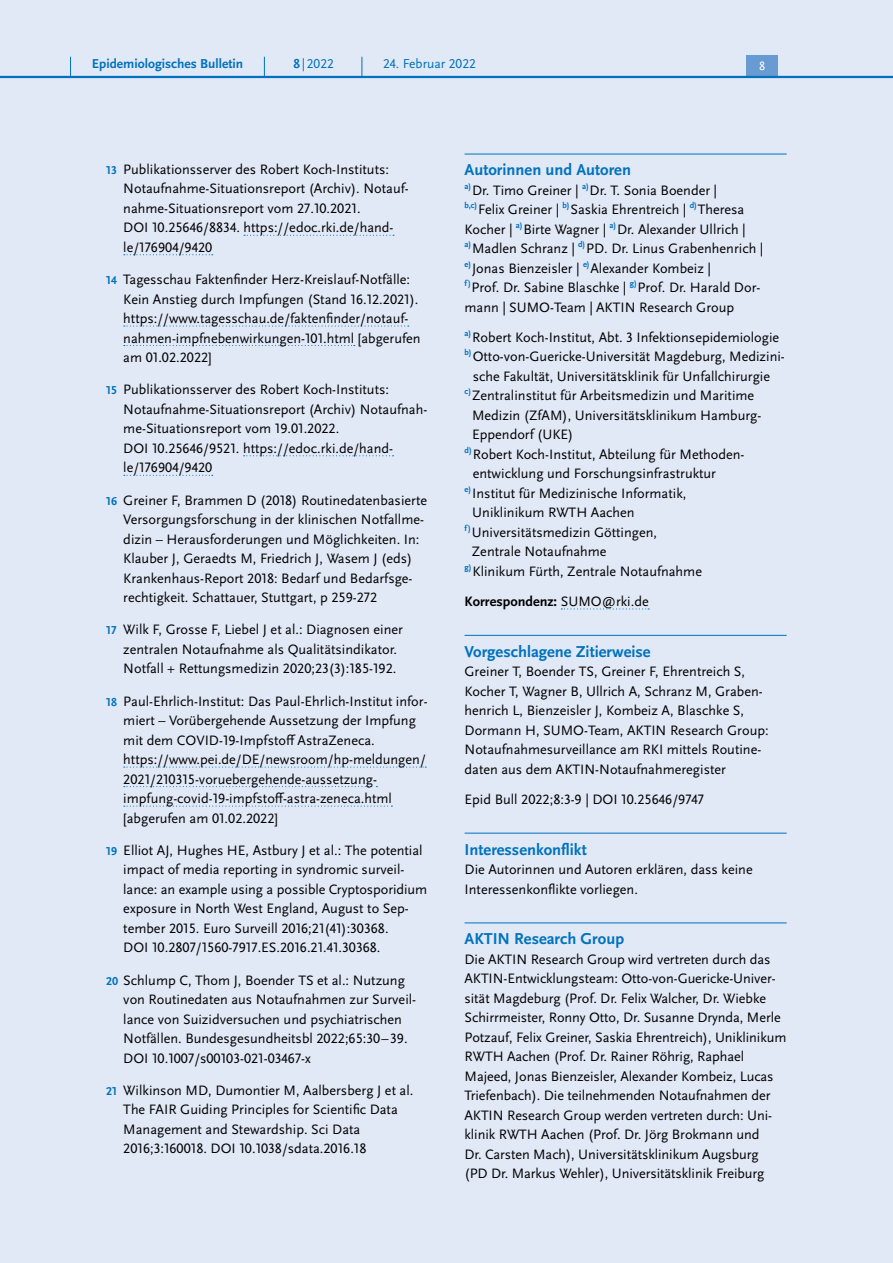
<style>
.page{position:relative;width:893px;height:1263px;background:#fff}
.page>*{position:absolute;margin:0;border:0;box-sizing:border-box;transform-origin:0 0}
.H4_-_Anhang_allerers{font:700 16.5px "Scala Sans Pro";color:#0072bc}
.P_-_Anhang{font:14.25px/19.5px "Scala Sans Pro";color:#000}
.P_-_Anhang-2{font:700 14.25px "Scala Sans Pro";color:#000}
.t1{font:700 13.5px "Scala Sans Pro";color:#0072bc}
.t2{font:13.5px "Scala Sans Pro";color:#0072bc}
.t3{font:12.45px "Scala Sans Pro";color:#fff}
.s1{font-weight:700}
.s2{font-weight:700;font-size:12px;color:#0072bc}
.s3{font-weight:400}
</style>
<div class="page">
<div style="left:0;top:77px;width:893px;height:1186px;background:#e1e8f6"></div>
<svg style="left:244px;top:235px;width:150px;height:1px"></svg>
<svg style="left:124px;top:254px;width:89px;height:1px"></svg>
<svg style="left:124px;top:325px;width:285px;height:2px"></svg>
<svg style="left:124px;top:345px;width:231px;height:1px"></svg>
<svg style="left:244px;top:455px;width:150px;height:1px"></svg>
<svg style="left:124px;top:475px;width:89px;height:1px"></svg>
<svg style="left:124px;top:766px;width:302px;height:2px"></svg>
<svg style="left:124px;top:786px;width:253px;height:1px"></svg>
<svg style="left:124px;top:805px;width:268px;height:2px"></svg>
<hr style="left:465px;top:154px;width:322px;height:1px;background:#0072bc">
<svg style="left:561px;top:608px;width:88px;height:1px"></svg>
<hr style="left:465px;top:635px;width:322px;height:1px;background:#0072bc">
<hr style="left:465px;top:833px;width:322px;height:1px;background:#0072bc">
<hr style="left:465px;top:922px;width:322px;height:1px;background:#0072bc">
<div style="left:0;top:0;width:893px;height:77px;background:#e1e8f6"></div>
<div style="left:746px;top:55px;width:32px;height:21px;background:#679bd2"></div>
<hr style="left:0;top:76px;width:893px;height:2px;background:#0072bc">
<svg style="left:70px;top:57px;width:1px;height:19px"></svg>
<svg style="left:264px;top:57px;width:1px;height:19px"></svg>
<svg style="left:362px;top:57px;width:1px;height:19px"></svg>
<p class="t1" style="left:92px;top:55px;width:153px">Epidemiologisches Bulletin</p>
<p class="t2" style="left:293px;top:55px;width:42px"><span class="s1">8</span> | 2022</p>
<p class="t2" style="left:383px;top:55px;width:94px">24. Februar 2022</p>
<p class="t3" style="left:759px;top:59px;width:8px">8</p>
<p class="P_-_Anhang" style="left:123px;top:159px;width:287px;text-indent:-17px"><span class="s2">13</span> Publikationsserver des Robert Koch-Instituts:<br>Notaufnahme-Situationsreport (Archiv). Notauf&shy;nahme-Situationsreport vom 27.10.2021.<br>DOI 10.25646/8834. https://edoc.rki.de/hand&shy;le/176904/9420</p>
<p class="P_-_Anhang" style="left:123px;top:270px;width:299px;text-indent:-17px"><span class="s2">14</span> Tagesschau Faktenfinder Herz-Kreislauf-Notfälle:<br>Kein Anstieg durch Impfungen (Stand 16.12.2021). https://www.tagesschau.de/faktenfinder/notauf&shy;nahmen-impfnebenwirkungen-101.html [abgerufen am 01.02.2022]</p>
<p class="P_-_Anhang" style="left:123px;top:380px;width:305px;text-indent:-17px"><span class="s2">15</span> Publikationsserver des Robert Koch-Instituts:<br>Notaufnahme-Situationsreport (Archiv) Notaufnah&shy;me-Situationsreport vom 19.01.2022.<br>DOI 10.25646/9521. https://edoc.rki.de/hand&shy;le/176904/9420</p>
<p class="P_-_Anhang" style="left:123px;top:490px;width:305px;text-indent:-17px"><span class="s2">16</span> Greiner F, Brammen D (2018) Routinedatenbasierte Versorgungsforschung in der klinischen Notfallme&shy;dizin – Herausforderungen und Möglichkeiten. In:<br>Klauber J, Geraedts M, Friedrich J, Wasem J (eds)<br>Krankenhaus-Report 2018: Bedarf und Bedarfsge&shy;rechtigkeit. Schattauer, Stuttgart, p 259-272</p>
<p class="P_-_Anhang" style="left:123px;top:620px;width:281px;text-indent:-17px"><span class="s2">17</span> Wilk F, Grosse F, Liebel J et al.: Diagnosen einer zentralen Notaufnahme als Qualitätsindikator.<br>Notfall + Rettungsmedizin 2020;23(3):185-192.</p>
<p class="P_-_Anhang" style="left:123px;top:691px;width:306px;text-indent:-17px"><span class="s2">18</span> Paul-Ehrlich-Institut: Das Paul-Ehrlich-Institut infor&shy;miert – Vorübergehende Aussetzung der Impfung mit dem COVID-19-Impfstoff AstraZeneca. https://www.pei.de/DE/newsroom/hp-meldungen/ 2021/210315-voruebergehende-aussetzung&shy;impfung-covid-19-impfstoff-astra-zeneca.html [abgerufen am 01.02.2022]</p>
<p class="P_-_Anhang" style="left:123px;top:840px;width:305px;text-indent:-17px"><span class="s2">19</span> Elliot AJ, Hughes HE, Astbury J et al.: The potential impact of media reporting in syndromic surveil&shy;lance: an example using a possible Cryptosporidium exposure in North West England, August to Sep&shy;tember 2015. Euro Surveill 2016;21(41):30368.<br>DOI 10.2807/1560-7917.ES.2016.21.41.30368.</p>
<p class="P_-_Anhang" style="left:123px;top:970px;width:294px;text-indent:-17px"><span class="s2">20</span> Schlump C, Thom J, Boender TS et al.: Nutzung von Routinedaten aus Notaufnahmen zur Surveil&shy;lance von Suizidversuchen und psychiatrischen Notfällen. Bundesgesundheitsbl 2022;65:30–39.<br>DOI 10.1007/s00103-021-03467-x</p>
<p class="P_-_Anhang" style="left:123px;top:1080px;width:292px;text-indent:-17px"><span class="s2">21</span> Wilkinson MD, Dumontier M, Aalbersberg J et al.<br>The FAIR Guiding Principles for Scientific Data Management and Stewardship. Sci Data 2016;3:160018. DOI 10.1038/sdata.2016.18</p>
<h4 class="H4_-_Anhang_allerers" style="left:465px;top:160px;width:168px">Autorinnen und Autoren</h4>
<p class="P_-_Anhang" style="left:465px;top:180px;width:300px"><sup>a)</sup>Dr. Timo Greiner | <sup>a)</sup>Dr. T. Sonia Boender |<br><sup>b,c)</sup>Felix Greiner | <sup>b)</sup>Saskia Ehrentreich | <sup>d)</sup>Theresa Kocher | <sup>a)</sup>Birte Wagner | <sup>a)</sup>Dr. Alexander Ullrich | <sup>a)</sup>Madlen Schranz | <sup>d)</sup>PD. Dr. Linus Grabenhenrich | <sup>e)</sup>Jonas Bienzeisler | <sup>e)</sup>Alexander Kombeiz |<br><sup>f)</sup>Prof. Dr. Sabine Blaschke | <sup>g)</sup>Prof. Dr. Harald Dor&shy;mann | SUMO-Team | AKTIN Research Group</p>
<p class="P_-_Anhang" style="left:465px;top:327px;width:316px"><sup>a)</sup> Robert Koch-Institut, Abt. 3 Infektionsepidemiologie</p>
<p class="P_-_Anhang" style="left:465px;top:347px;width:322px;text-align:center"><sup>b)</sup> Otto-von-Guericke-Universität Magdeburg, Medizini&shy;sche Fakultät, Universitätsklinik für Unfallchirurgie</p>
<p class="P_-_Anhang" style="left:472px;top:386px;width:291px;text-indent:-7px"><sup>c)</sup> Zentralinstitut für Arbeitsmedizin und Maritime<br>Medizin (ZfAM), Universitätsklinikum Hamburg-<br>Eppendorf (UKE)</p>
<p class="P_-_Anhang" style="left:473px;top:444px;width:272px;text-indent:-8px"><sup>d)</sup> Robert Koch-Institut, Abteilung für Methoden&shy;entwicklung und Forschungsinfrastruktur</p>
<p class="P_-_Anhang" style="left:472px;top:483px;width:216px;text-indent:-8px"><sup>e)</sup> Institut für Medizinische Informatik,<br>Uniklinikum RWTH Aachen</p>
<p class="P_-_Anhang" style="left:472px;top:522px;width:187px;text-indent:-7px"><sup>f)</sup> Universitätsmedizin Göttingen,<br>Zentrale Notaufnahme</p>
<p class="P_-_Anhang" style="left:465px;top:561px;width:239px"><sup>g)</sup> Klinikum Fürth, Zentrale Notaufnahme</p>
<p class="P_-_Anhang-2" style="left:465px;top:593px;width:186px">Korrespondenz: <span class="s3">SUMO@rki.de</span></p>
<h4 class="H4_-_Anhang_allerers" style="left:465px;top:642px;width:188px">Vorgeschlagene Zitierweise</h4>
<p class="P_-_Anhang" style="left:465px;top:662px;width:306px">Greiner T, Boender TS, Greiner F, Ehrentreich S, Kocher T, Wagner B, Ullrich A, Schranz M, Graben&shy;henrich L, Bienzeisler J, Kombeiz A, Blaschke S, Dormann H, SUMO-Team, AKTIN Research Group:<br>Notaufnahmesurveillance am RKI mittels Routine&shy;daten aus dem AKTIN-Notaufnahmeregister</p>
<p class="P_-_Anhang" style="left:465px;top:789px;width:241px">Epid Bull 2022;8:3-9 | DOI 10.25646/9747</p>
<h4 class="H4_-_Anhang_allerers" style="left:465px;top:839px;width:124px">Interessenkonflikt</h4>
<p class="P_-_Anhang" style="left:465px;top:859px;width:290px">Die Autorinnen und Autoren erklären, dass keine<br>Interessenkonflikte vorliegen.</p>
<h4 class="H4_-_Anhang_allerers" style="left:465px;top:929px;width:161px">AKTIN Research Group</h4>
<p class="P_-_Anhang" style="left:465px;top:949px;width:323px">Die AKTIN Research Group wird vertreten durch das AKTIN-Entwicklungsteam: Otto-von-Guericke-Univer&shy;sität Magdeburg (Prof. Dr. Felix Walcher, Dr. Wiebke Schirrmeister, Ronny Otto, Dr. Susanne Drynda, Merle Potzauf, Felix Greiner, Saskia Ehrentreich), Uniklinikum RWTH Aachen (Prof. Dr. Rainer Röhrig, Raphael Majeed, Jonas Bienzeisler, Alexander Kombeiz, Lucas Triefenbach). Die teilnehmenden Notaufnahmen der AKTIN Research Group werden vertreten durch: Uni&shy;klinik RWTH Aachen (Prof. Dr. Jörg Brokmann und<br>Dr. Carsten Mach), Universitätsklinikum Augsburg<br>(PD Dr. Markus Wehler), Universitätsklinik Freiburg</p>
</div>
